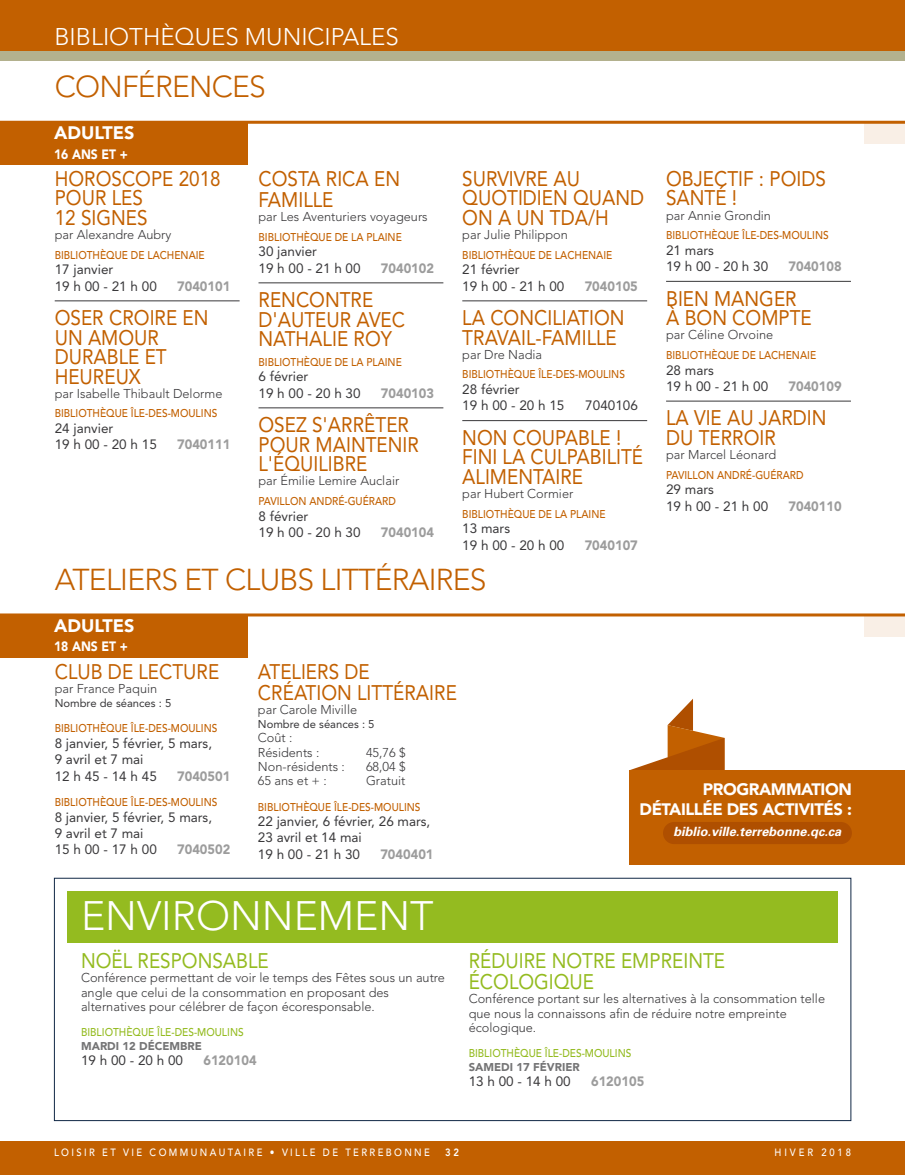
<style>
.page{position:relative;width:905px;height:1175px;background:#fff}
.page>*{position:absolute;margin:0;border:0;box-sizing:border-box;transform-origin:0 0}
.t1{font:300 40.8px "Avenir";color:#fff}
.t2{font:300 30px "Avenir";letter-spacing:-.025em;color:#c26000}
.t3{font:300 24px "Avenir";color:#fff}
.t4{font:21px/19.5px "Avenir";color:#c26000;scale:.9 1}
.t5{font:21px/21px "Avenir";color:#94bb20;scale:.9 1}
.t6{font:900 18px "Avenir";color:#fff}
.t7{font:900 16.5px/19.8px "Avenir";letter-spacing:-.025em;color:#fff;text-align:right}
.t8{font:13.5px/16.2px "Avenir";color:#39383a}
.t9{font:900 13.5px "Avenir";color:#9c9c9c;scale:.95 1}
.t10{font:900 13.5px "Avenir";color:#fff;scale:.9 1}
.t11{font:300 12.75px/14.2px "Avenir";color:#39383a}
.t12{font:italic 700 12.75px "Univers";color:#fff}
.t13{font:500 11.25px "Avenir";color:#c26000;scale:.9 1}
.t14{font:500 11.25px "Avenir";color:#94bb20;scale:.9 1}
.t15{font:11.25px "Avenir";color:#39383a}
.t16{font:900 11.25px "Avenir";color:#747475}
.t17{font:500 10.5px "Avenir";letter-spacing:.25em;color:#fff;scale:.9 1}
.t18{font:500 10.5px "Avenir";letter-spacing:.3em;color:#fff;scale:.9 1}
.t19{font:800 10.5px "Avenir";color:#fff;scale:.9 1}
</style>
<div class="page">
<div style="left:0;top:1141px;width:904px;height:33px;background:#c26000"></div>
<div style="left:0;top:0;width:904px;height:61px;background:#b3b18e"></div>
<div style="left:0;top:0;width:904px;height:51px;background:#c26000"></div>
<hr style="left:55px;top:300px;width:184px;height:1px;background:#39383a">
<hr style="left:258px;top:282px;width:185px;height:1px;background:#39383a">
<hr style="left:258px;top:407px;width:185px;height:1px;background:#39383a">
<hr style="left:462px;top:300px;width:185px;height:1px;background:#39383a">
<hr style="left:462px;top:420px;width:185px;height:1px;background:#39383a">
<hr style="left:666px;top:281px;width:184px;height:1px;background:#39383a">
<hr style="left:666px;top:401px;width:184px;height:1px;background:#39383a">
<div style="left:0;top:122px;width:248px;height:42px;background:#c26000"></div>
<div style="left:864px;top:122px;width:40px;height:21px;background:#f9efe6"></div>
<hr style="left:0;top:121px;width:904px;height:3px;background:#c26000">
<svg style="left:633px;top:699px;width:91px;height:70px"></svg>
<div style="left:629px;top:769px;width:275px;height:95px;background:#c26000"></div>
<div style="left:663px;top:822px;width:188px;height:22px;background:#af4f00;border-radius:11px"></div>
<div style="left:0;top:615px;width:248px;height:42px;background:#c26000"></div>
<div style="left:864px;top:615px;width:40px;height:21px;background:#f9efe6"></div>
<hr style="left:0;top:613px;width:904px;height:3px;background:#c26000">
<div style="left:54px;top:878px;width:797px;height:242px;border:1px solid #102745"></div>
<div style="left:67px;top:891px;width:770px;height:51px;background:#94bb20"></div>
<h3 class="t3" style="left:54px;top:27px;width:346px">BIBLIOTHÈQUES MUNICIPALES</h3>
<h2 class="t2" style="left:55px;top:74px;width:212px">CONFÉRENCES</h2>
<h3 class="t6" style="left:54px;top:125px;width:82px">ADULTES</h3>
<p class="t10" style="left:54px;top:148px;width:83px">16 ANS ET +</p>
<h3 class="t4" style="left:55px;top:170px;width:186px">HOROSCOPE 2018<br>POUR LES<br>12 SIGNES</h3>
<p class="t11" style="left:55px;top:229px;width:118px">par Alexandre Aubry</p>
<p class="t13" style="left:55px;top:250px;width:168px">BIBLIOTHÈQUE DE LACHENAIE</p>
<p class="t8" style="left:55px;top:263px;width:104px">17 janvier<br>19 h 00 - 21 h 00</p>
<p class="t9" style="left:177px;top:280px;width:57px">7040101</p>
<h3 class="t4" style="left:55px;top:310px;width:172px">OSER CROIRE EN<br>UN AMOUR<br>DURABLE ET<br>HEUREUX</h3>
<p class="t11" style="left:55px;top:387px;width:169px">par Isabelle Thibault Delorme</p>
<p class="t13" style="left:55px;top:409px;width:182px">BIBLIOTHÈQUE ÎLE-DES-MOULINS</p>
<p class="t8" style="left:55px;top:421px;width:104px">24 janvier<br>19 h 00 - 20 h 15</p>
<p class="t9" style="left:177px;top:439px;width:57px">7040111</p>
<h3 class="t4" style="left:258px;top:170px;width:159px;line-height:21px">COSTA RICA EN<br>FAMILLE</h3>
<p class="t11" style="left:258px;top:211px;width:171px">par Les Aventuriers voyageurs</p>
<p class="t13" style="left:258px;top:232px;width:161px">BIBLIOTHÈQUE DE LA PLAINE</p>
<p class="t8" style="left:258px;top:245px;width:104px">30 janvier<br>19 h 00 - 21 h 00</p>
<p class="t9" style="left:381px;top:262px;width:57px">7040102</p>
<h3 class="t4" style="left:258px;top:292px;width:164px">RENCONTRE<br>D'AUTEUR AVEC<br>NATHALIE ROY</h3>
<p class="t13" style="left:258px;top:357px;width:161px">BIBLIOTHÈQUE DE LA PLAINE</p>
<p class="t8" style="left:258px;top:369px;width:104px">6 février<br>19 h 00 - 20 h 30</p>
<p class="t9" style="left:381px;top:387px;width:57px">7040103</p>
<h3 class="t4" style="left:258px;top:417px;width:180px">OSEZ S'ARRÊTER<br>POUR MAINTENIR<br>L'ÉQUILIBRE</h3>
<p class="t11" style="left:258px;top:475px;width:142px">par Émilie Lemire Auclair</p>
<p class="t13" style="left:258px;top:496px;width:154px">PAVILLON ANDRÉ-GUÉRARD</p>
<p class="t8" style="left:258px;top:509px;width:104px">8 février<br>19 h 00 - 20 h 30</p>
<p class="t9" style="left:381px;top:526px;width:57px">7040104</p>
<h3 class="t4" style="left:462px;top:170px;width:203px">SURVIVRE AU<br>QUOTIDIEN QUAND<br>ON A UN TDA/H</h3>
<p class="t11" style="left:462px;top:229px;width:107px">par Julie Philippon</p>
<p class="t13" style="left:462px;top:250px;width:168px">BIBLIOTHÈQUE DE LACHENAIE</p>
<p class="t8" style="left:462px;top:263px;width:104px">21 février<br>19 h 00 - 21 h 00</p>
<p class="t9" style="left:584px;top:280px;width:57px">7040105</p>
<h3 class="t4" style="left:462px;top:310px;width:182px">LA CONCILIATION<br>TRAVAIL-FAMILLE</h3>
<p class="t11" style="left:462px;top:348px;width:81px">par Dre Nadia</p>
<p class="t13" style="left:462px;top:370px;width:182px">BIBLIOTHÈQUE ÎLE-DES-MOULINS</p>
<p class="t8" style="left:462px;top:382px;width:104px">28 février<br>19 h 00 - 20 h 15</p>
<p class="t8" style="left:585px;top:398px;width:54px">7040106</p>
<h3 class="t4" style="left:462px;top:429px;width:202px">NON COUPABLE !<br>FINI LA CULPABILITÉ<br>ALIMENTAIRE</h3>
<p class="t11" style="left:462px;top:487px;width:113px">par Hubert Cormier</p>
<p class="t13" style="left:462px;top:509px;width:161px">BIBLIOTHÈQUE DE LA PLAINE</p>
<p class="t8" style="left:462px;top:521px;width:104px">13 mars<br>19 h 00 - 20 h 00</p>
<p class="t9" style="left:584px;top:539px;width:57px">7040107</p>
<h2 class="t2" style="left:55px;top:567px;width:433px">ATELIERS ET CLUBS LITTÉRAIRES</h2>
<h3 class="t6" style="left:54px;top:618px;width:82px">ADULTES</h3>
<p class="t10" style="left:54px;top:641px;width:83px">18 ANS ET +</p>
<h3 class="t4" style="left:666px;top:170px;width:179px">OBJECTIF : POIDS<br>SANTÉ !</h3>
<p class="t11" style="left:666px;top:209px;width:106px">par Annie Grondin</p>
<p class="t13" style="left:666px;top:230px;width:182px">BIBLIOTHÈQUE ÎLE-DES-MOULINS</p>
<p class="t8" style="left:666px;top:243px;width:104px">21 mars<br>19 h 00 - 20 h 30</p>
<p class="t9" style="left:788px;top:261px;width:57px">7040108</p>
<h3 class="t4" style="left:666px;top:290px;width:163px">BIEN MANGER<br>À BON COMPTE</h3>
<p class="t11" style="left:666px;top:329px;width:109px">par Céline Orvoine</p>
<p class="t13" style="left:666px;top:350px;width:168px">BIBLIOTHÈQUE DE LACHENAIE</p>
<p class="t8" style="left:666px;top:363px;width:104px">28 mars<br>19 h 00 - 21 h 00</p>
<p class="t9" style="left:788px;top:380px;width:57px">7040109</p>
<h3 class="t4" style="left:666px;top:410px;width:180px">LA VIE AU JARDIN<br>DU TERROIR</h3>
<p class="t11" style="left:666px;top:448px;width:112px">par Marcel Léonard</p>
<p class="t13" style="left:666px;top:470px;width:154px">PAVILLON ANDRÉ-GUÉRARD</p>
<p class="t8" style="left:666px;top:482px;width:104px">29 mars<br>19 h 00 - 21 h 00</p>
<p class="t9" style="left:788px;top:500px;width:57px">7040110</p>
<h3 class="t4" style="left:55px;top:663px;width:184px">CLUB DE LECTURE</h3>
<p class="t11" style="left:55px;top:682px;width:104px">par France Paquin</p>
<p class="t15" style="left:55px;top:698px;width:118px">Nombre de séances : 5</p>
<p class="t13" style="left:55px;top:724px;width:182px">BIBLIOTHÈQUE ÎLE-DES-MOULINS</p>
<p class="t8" style="left:55px;top:736px;width:159px">8 janvier, 5 février, 5 mars,<br>9 avril et 7 mai<br>12 h 45 - 14 h 45</p>
<p class="t9" style="left:177px;top:770px;width:57px">7040501</p>
<p class="t13" style="left:55px;top:797px;width:182px">BIBLIOTHÈQUE ÎLE-DES-MOULINS</p>
<p class="t8" style="left:55px;top:810px;width:159px">8 janvier, 5 février, 5 mars,<br>9 avril et 7 mai<br>15 h 00 - 17 h 00</p>
<p class="t9" style="left:177px;top:844px;width:57px">7040502</p>
<h3 class="t4" style="left:258px;top:662px;width:223px;line-height:21px">ATELIERS DE<br>CRÉATION LITTÉRAIRE</h3>
<p class="t11" style="left:258px;top:703px;width:101px">par Carole Miville</p>
<p class="t15" style="left:258px;top:719px;width:118px">Nombre de séances : 5</p>
<p class="t11" style="left:258px;top:731px;width:63px">Coût :<br>Résidents :</p>
<p class="t11" style="left:366px;top:746px;width:41px">45,76 $</p>
<p class="t11" style="left:258px;top:760px;width:88px">Non-résidents :</p>
<p class="t11" style="left:366px;top:760px;width:41px">68,04 $</p>
<p class="t11" style="left:258px;top:774px;width:70px">65 ans et + :</p>
<p class="t11" style="left:366px;top:774px;width:41px">Gratuit</p>
<p class="t13" style="left:258px;top:802px;width:182px">BIBLIOTHÈQUE ÎLE-DES-MOULINS</p>
<p class="t8" style="left:258px;top:814px;width:174px">22 janvier, 6 février, 26 mars,<br>23 avril et 14 mai<br>19 h 00 - 21 h 30</p>
<p class="t9" style="left:380px;top:848px;width:57px">7040401</p>
<p class="t7" style="left:639px;top:780px;width:214px">PROGRAMMATION<br>DÉTAILLÉE DES ACTIVITÉS :</p>
<p class="t12" style="left:673px;top:827px;width:169px">biblio.ville.terrebonne.qc.ca</p>
<h1 class="t1" style="left:81px;top:898px;width:354px">ENVIRONNEMENT</h1>
<h3 class="t5" style="left:81px;top:952px;width:210px">NOËL RESPONSABLE</h3>
<p class="t11" style="left:81px;top:971px;width:365px">Conférence permettant de voir le temps des Fêtes sous un autre angle que celui de la consommation en proposant des alternatives pour célébrer de façon écoresponsable.</p>
<p class="t14" style="left:81px;top:1027px;width:182px">BIBLIOTHÈQUE ÎLE-DES-MOULINS</p>
<p class="t16" style="left:81px;top:1041px;width:122px">MARDI 12 DÉCEMBRE</p>
<p class="t8" style="left:81px;top:1053px;width:104px">19 h 00 - 20 h 00</p>
<p class="t9" style="left:203px;top:1055px;width:57px">6120104</p>
<h3 class="t5" style="left:468px;top:952px;width:286px">RÉDUIRE NOTRE EMPREINTE<br>ÉCOLOGIQUE</h3>
<p class="t11" style="left:468px;top:992px;width:358px">Conférence portant sur les alternatives à la consommation telle que nous la connaissons afin de réduire notre empreinte écologique.</p>
<p class="t14" style="left:468px;top:1048px;width:182px">BIBLIOTHÈQUE ÎLE-DES-MOULINS</p>
<p class="t16" style="left:468px;top:1062px;width:113px">SAMEDI 17 FÉVRIER</p>
<p class="t8" style="left:468px;top:1074px;width:104px">13 h 00 - 14 h 00</p>
<p class="t9" style="left:591px;top:1076px;width:57px">6120105</p>
<p class="t17" style="left:54px;top:1147px;width:419px">LOISIR ET VIE COMMUNAUTAIRE • VILLE DE TERREBONNE</p>
<p class="t19" style="left:445px;top:1147px;width:17px">3 2</p>
<p class="t18" style="left:774px;top:1147px;width:86px">HIVER 2018</p>
</div>
